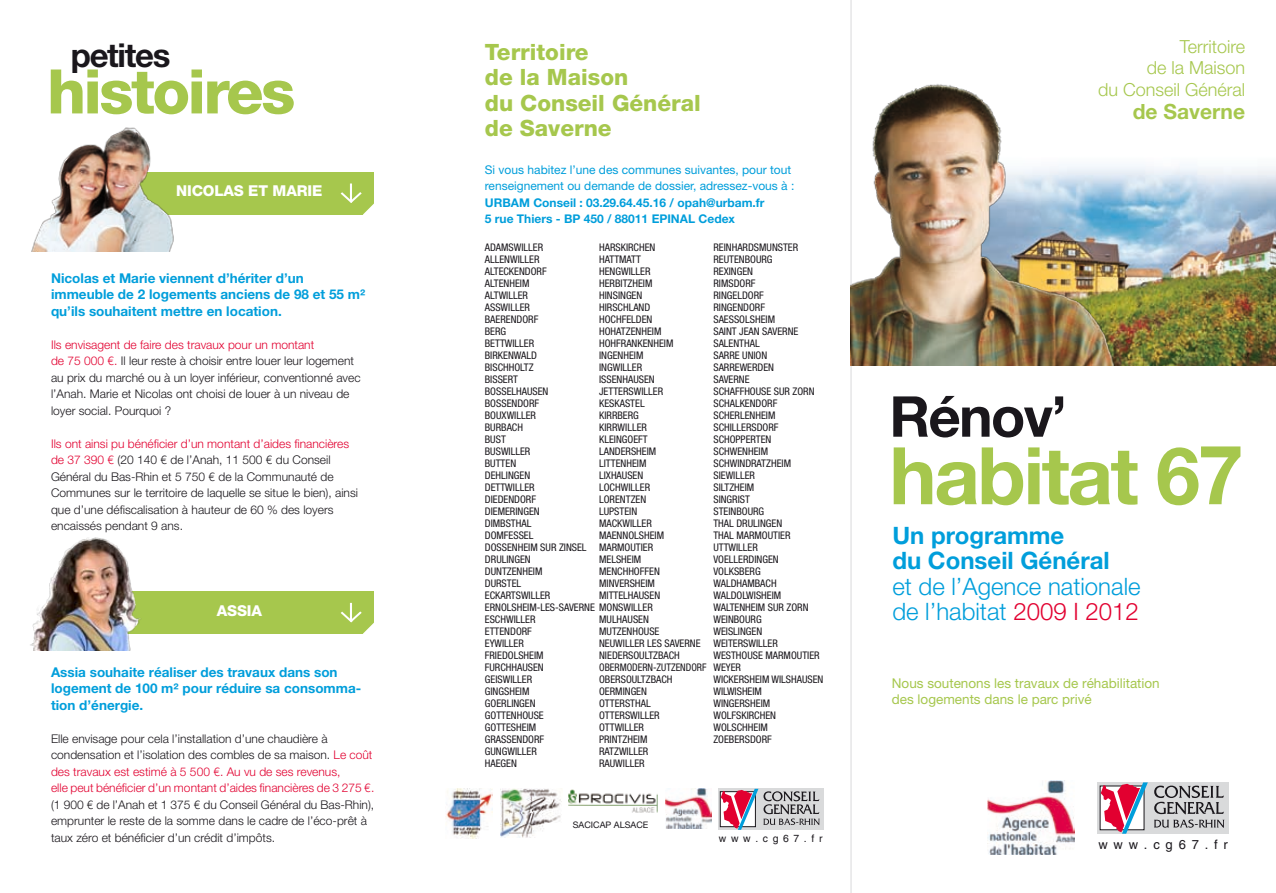
<style>
.page{position:relative;width:1276px;height:893px;background:#fff}
.page>*{position:absolute;margin:0;border:0;box-sizing:border-box;transform-origin:0 0}
.t1{font:700 79.5px "Helvetica Neue";letter-spacing:-.03em;color:#a6c74d}
.t2{font:800 61.5px "Helvetica Neue";color:#a6c74d}
.t3{font:700 56.4px "Helvetica Neue";letter-spacing:-.03em;color:#1a171c}
.t4{font:700 33px "Helvetica Neue";letter-spacing:-.04em;color:#1a171c}
.t5{font:300 24px/25.5px "Helvetica Neue";color:#009edb}
.t6{font:700 24px/25.5px "Helvetica Neue";color:#009edb}
.t7{font:800 22.5px/25.5px "Helvetica Neue";color:#a6c74d}
.t8{font:700 21px "Helvetica Neue";color:#a6c74d}
.t9{font:300 18px/21px "Helvetica Neue";color:#a6c74d;text-align:right}
.t10{font:800 15px "Helvetica Neue";letter-spacing:-.01em;color:#fff}
.t11{font:700 13.5px/16.5px "Helvetica Neue";color:#009edb}
.t12{font:13.5px/16.5px "Helvetica Neue";color:#a6c74d}
.t13{font:12.9px "Helvetica";letter-spacing:.45em;color:#1a171c}
.t14{font:300 12px/16.5px "Helvetica Neue";color:#1a171c}
.t15{font:300 12px/16.5px "Helvetica Neue";color:#e20030}
.t16{font:12px/16.5px "Helvetica Neue";color:#009edb}
.t17{font:700 12px/16.5px "Helvetica Neue";color:#009edb}
.t18{font:condensed 10.5px/12px "Helvetica Neue";color:#1a171c}
.t19{font:10.35px "Helvetica";letter-spacing:.45em;color:#1a171c}
.t20{font:9px "Helvetica Neue";color:#1a171c}
.s1{color:#e20030}
.s2{color:#1a171c}
.s3{font-size:82.5px}
</style>
<div class="page">
<div style="left:105px;top:172px;width:269px;height:43px;background:#a6c74d"></div>
<div style="left:105px;top:591px;width:269px;height:43px;background:#a6c74d"></div>
<img style="left:1169px;top:167px;width:107px;height:198px">
<img style="left:31px;top:127px;width:143px;height:124px">
<hr style="left:850px;top:0;width:1px;height:893px;background:#d9dadb">
<svg style="left:340px;top:183px;width:34px;height:32px"></svg>
<svg style="left:340px;top:603px;width:34px;height:31px"></svg>
<img style="left:568px;top:789px;width:90px;height:24px">
<img style="left:665px;top:789px;width:47px;height:40px">
<img style="left:500px;top:789px;width:62px;height:49px">
<img style="left:446px;top:789px;width:46px;height:50px">
<img style="left:30px;top:537px;width:111px;height:113px">
<svg style="left:718px;top:789px;width:105px;height:41px"></svg>
<div style="left:720px;top:792px;width:35px;height:35px;border:1px solid #1a171c"></div>
<svg style="left:721px;top:789px;width:99px;height:41px;background:#bba0aa"></svg>
<img style="left:850px;top:74px;width:319px;height:291px">
<img style="left:988px;top:780px;width:86px;height:74px">
<div style="left:1097px;top:782px;width:132px;height:52px;background:#d9dadb"></div>
<svg style="left:1100px;top:782px;width:47px;height:52px;background:#ca839b"></svg>
<svg style="left:1154px;top:785px;width:70px;height:43px"></svg>
<h3 class="t4" style="left:71px;top:35px;width:101px">petites</h3>
<h2 class="t2" style="left:47px;top:55px;width:250px">histoires</h2>
<h3 class="t10" style="left:176px;top:182px;width:148px">nicolas et marie</h3>
<p class="t11" style="left:51px;top:270px;width:316px">Nicolas et Marie viennent d’hériter d’un immeuble de 2 logements anciens de 98 et 55 m² qu’ils souhaitent mettre en location.</p>
<p class="t14" style="left:51px;top:336px;width:311px"><span class="s1">Ils envisagent de faire des travaux pour un montant<br>de 75 000 €.</span> Il leur reste à choisir entre louer leur logement au prix du marché ou à un loyer inférieur, conventionné avec l’Anah. Marie et Nicolas ont choisi de louer à un niveau de loyer social. Pourquoi ?</p>
<p class="t14" style="left:51px;top:435px;width:308px"><span class="s1">Ils ont ainsi pu bénéficier d’un montant d’aides financières de 37 390 €</span> (20 140 € de l’Anah, 11 500 € du Conseil Général du Bas-Rhin et 5 750 € de la Communauté de Communes sur le territoire de laquelle se situe le bien), ainsi que d’une défiscalisation à hauteur de 60 % des loyers encaissés pendant 9 ans.</p>
<h3 class="t10" style="left:217px;top:602px;width:47px">assia</h3>
<p class="t11" style="left:51px;top:663px;width:312px">Assia souhaite réaliser des travaux dans son logement de 100 m² pour réduire sa consomma&shy;tion d’énergie.</p>
<p class="t15" style="left:51px;top:730px;width:325px"><span class="s2">Elle envisage pour cela l’installation d’une chaudière à condensation et l’isolation des combles de sa maison.</span> Le coût des travaux est estimé à 5 500 €. Au vu de ses revenus,<br>elle peut bénéficier d’un montant d’aides financières de 3 275 €.</p>
<p class="t14" style="left:51px;top:796px;width:325px">(1 900 € de l’Anah et 1 375 € du Conseil Général du Bas-Rhin), emprunter le reste de la somme dans le cadre de l’éco-prêt à taux zéro et bénéficier d’un crédit d’impôts.</p>
<h3 class="t7" style="left:485px;top:39px;width:217px">Territoire<br>de la Maison<br>du Conseil Général de Saverne</h3>
<p class="t16" style="left:485px;top:161px;width:311px">Si vous habitez l’une des communes suivantes, pour tout renseignement ou demande de dossier, adressez-vous à :</p>
<p class="t17" style="left:485px;top:194px;width:281px">URBAM Conseil : 03.29.64.45.16 / opah@urbam.fr<br>5 rue Thiers - BP 450 / 88011 EPINAL Cedex</p>
<p class="t18" style="left:485px;top:241px;width:63px">ADAMSWILLER<br>ALLENWILLER<br>ALTECKENDORF<br>ALTENHEIM<br>ALTWILLER<br>ASSWILLER<br>BAERENDORF<br>BERG<br>BETTWILLER<br>BIRKENWALD<br>BISCHHOLTZ<br>BISSERT<br>BOSSELHA</p>
<p class="t18" style="left:713px;top:241px;width:111px">REINHARDSMUNSTER<br>REUTENBOURG<br>REXINGEN<br>RIMSDORF<br>RINGELDORF<br>RINGENDORF<br>SAESSOLSHEIM<br>SAINT JEAN SAVERNE<br>SALENTHAL<br>SARRE UNION<br>SARREWERDEN<br>SAVERNE<br>SCHAFFHOUSE SUR ZORN<br>SCHALKENDORF<br>SCHERLENHEIM<br>SCHILLERSDORF<br>SCHOPPERTEN<br>SCHWENHEIM<br>SCHWINDRATZHEIM<br>SIEWILLER<br>SILTZHEIM<br>SINGRIST<br>STEINBOURG<br>THAL DRULINGEN<br>THAL MARMOUTIER<br>UTTWILLER<br>VOELLERDINGEN<br>VOLKSBERG<br>WALDHAMBACH<br>WALDOLWISHEIM<br>WALTENHEIM SUR ZORN<br>WEINBOURG<br>WEISLINGEN<br>WEITERSWILLER<br>WESTHOUSE MARMOUTIER<br>WEYER<br>WICKERSHEIM WILSHAUSEN<br>WILWISHEIM<br>WINGERSHEIM<br>WOLFSKIRCHEN<br>WOLSCHHEIM<br>ZOEBERSDORF</p>
<p class="t18" style="left:599px;top:241px;width:76px">HARSKIRCHEN<br>HATTMATT<br>HENGWILLER<br>HERBITZHEIM<br>HINSINGEN<br>HIRSCHLAND<br>HOCHFELDEN<br>HOHATZENHEIM<br>HOHFRANKENHEIM<br>INGENHEIM<br>INGWILLER<br>ISSENHAUSEN<br>JETTERSWILLER<br>KESKASTEL<br>KIRRBERG<br>KIRRWILLER<br>KLEINGOEFT<br>LANDERSHEIM<br>LITTENHEIM<br>LIXHAUSEN<br>LOCHWILLER<br>LORENTZEN<br>LUPSTEIN<br>MACKWILLER<br>MAENNOLSHEIM<br>MARMOUTIER<br>MELSHEIM<br>MENCHHOFFEN<br>MINVERSHEIM<br>MITTELHAUSEN</p>
<p class="t18" style="left:599px;top:613px;width:109px">MULHAUSEN<br>MUTZENHOUSE<br>NEUWILLER LES SAVERNE<br>NIEDERSOULTZBACH<br>OBERMODERN-ZUTZENDORF<br>OBERSOULTZBACH<br>OERMINGEN<br>OTTERSTHAL<br>OTTERSWILLER<br>OTTWILLER<br>PRINTZHEIM<br>RATZWILLER<br>RAUWILLER</p>
<p class="t18" style="left:485px;top:385px;width:169px;text-indent:42px">USEN<br>BOSSENDORF<br>BOUXWILLER<br>BURBACH<br>BUST<br>BUSWILLER<br>BUTTEN<br>DEHLINGEN<br>DETTWILLER<br>DIEDENDORF<br>DIEMERINGEN<br>DIMBSTHAL<br>DOMFESSEL<br>DOSSENHEIM SUR ZINSEL<br>DRULINGEN<br>DUNTZENHEIM<br>DURSTEL<br>ECKARTSWILLER<br>ERNOLSHEIM-LES-SAVERNE MONSWILLER<br>ESCHWILLER<br>ETTENDORF<br>EYWILLER<br>FRIEDOLSHEIM<br>FURCHHAUSEN<br>GEISWILLER<br>GINGSHEIM<br>GOERLINGEN<br>GOTTENHOUSE<br>GOTTESHEIM<br>GRASSENDORF<br>GUNGWILLER<br>HAEGEN</p>
<p class="t20" style="left:573px;top:819px;width:77px">sacicap alsace</p>
<p class="t19" style="left:719px;top:832px;width:105px">www.cg67.fr</p>
<h3 class="t9" style="left:1098px;top:36px;width:149px">Territoire<br>de la Maison<br>du Conseil Général</h3>
<h3 class="t8" style="left:1132px;top:99px;width:114px">de Saverne</h3>
<h3 class="t3" style="left:889px;top:382px;width:179px">Rénov’</h3>
<h1 class="t1" style="left:889px;top:427px;width:356px">habitat 6<span class="s3">7</span></h1>
<h3 class="t6" style="left:892px;top:522px;width:219px">Un programme<br>du Conseil Général</h3>
<h3 class="t5" style="left:892px;top:573px;width:250px">et de l’Agence nationale de l’habitat <span class="s1">2009 i 2012</span></h3>
<p class="t12" style="left:892px;top:674px;width:269px">Nous soutenons les travaux de réhabilitation des logements dans le parc privé</p>
<p class="t13" style="left:1098px;top:837px;width:131px">www.cg67.fr</p>
</div>
